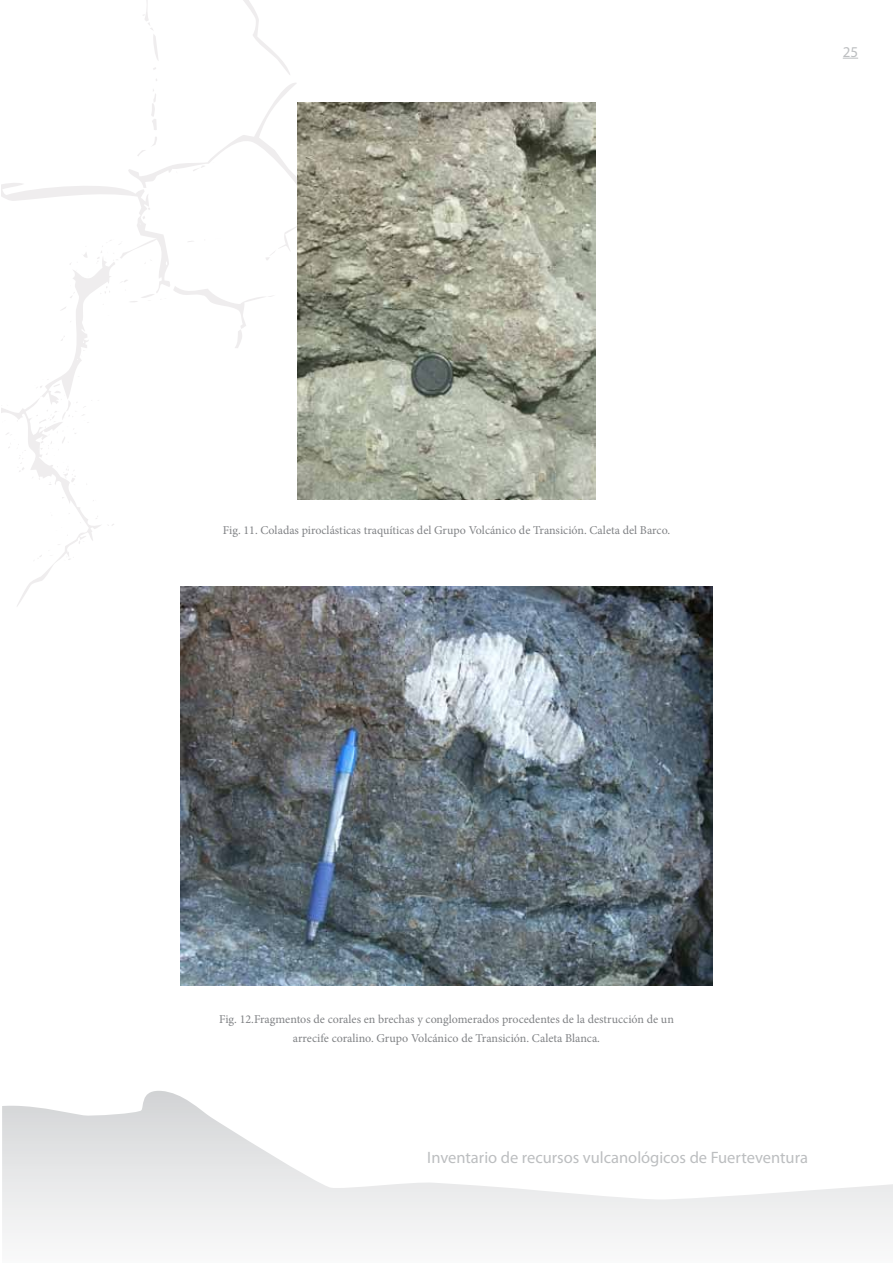
<style>
.page{position:relative;width:893px;height:1263px;background:#fff}
.page>*{position:absolute;margin:0;border:0;box-sizing:border-box;transform-origin:0 0}
.t1{font:16.5px "Myriad Pro";color:#bcbec0}
.t2{font:15px "Myriad Pro";color:#bcbec0}
.t3{font:12px/19.8px "Minion Pro";color:#808285;text-align:center}
</style>
<div class="page">
<svg style="left:2px;top:1091px;width:891px;height:148px"></svg>
<svg style="left:1px;top:0;width:336px;height:607px"></svg>
<img style="left:297px;top:102px;width:299px;height:398px">
<img style="left:181px;top:587px;width:531px;height:399px">
<svg style="left:843px;top:58px;width:15px;height:1px"></svg>
<p class="t2" style="left:843px;top:42px;width:17px">25</p>
<p class="t3" style="left:223px;top:520px;width:449px">Fig. 11. Coladas piroclásticas traquíticas del Grupo Volcánico de Transición. Caleta del Barco.</p>
<p class="t3" style="left:219px;top:1009px;width:456px">Fig. 12.Fragmentos de corales en brechas y conglomerados procedentes de la destrucción de un arrecife coralino. Grupo Volcánico de Transición. Caleta Blanca.</p>
<h1 class="t1" style="left:427px;top:1147px;width:382px">Inventario de recursos vulcanológicos de Fuerteventura</h1>
</div>
